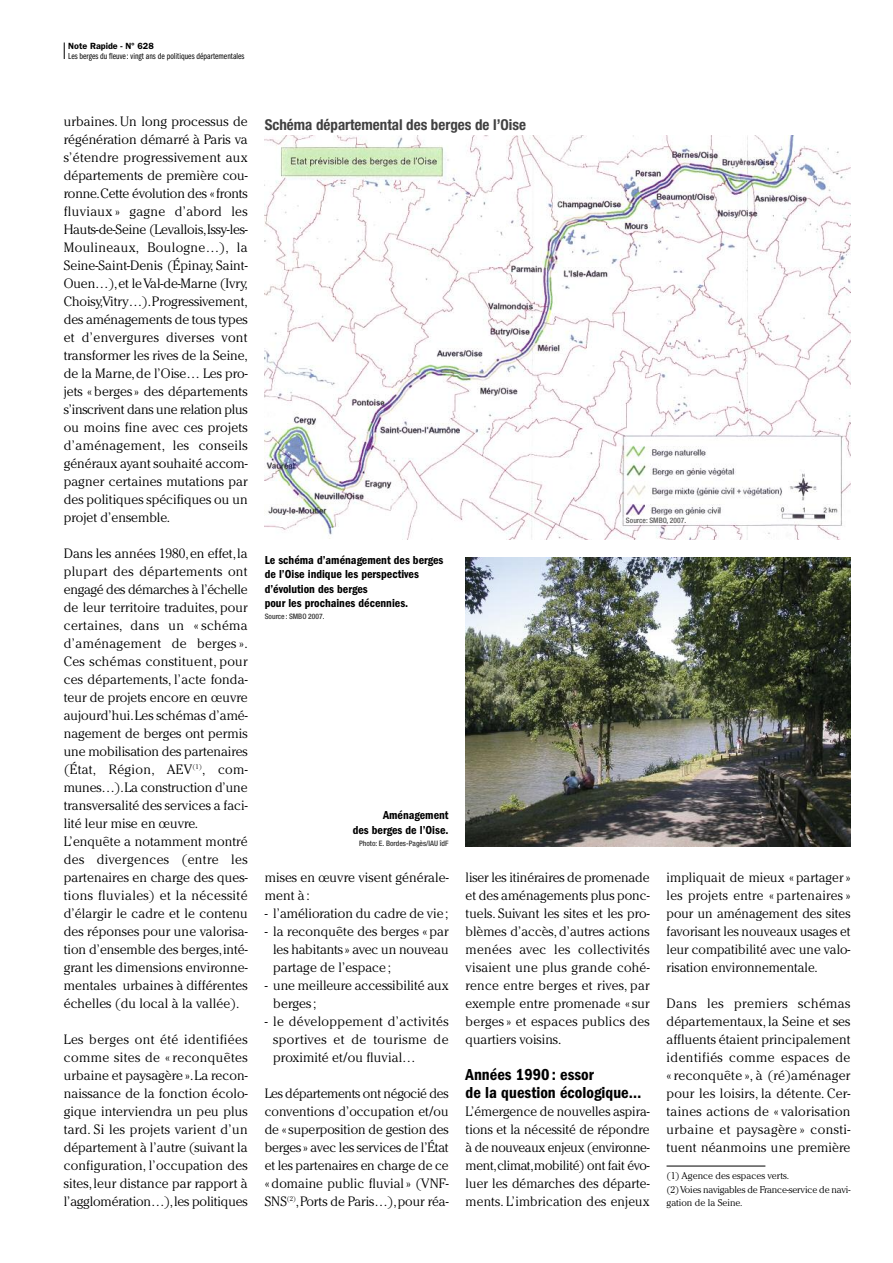
<style>
.page{position:relative;width:893px;height:1263px;background:#fff}
.page>*{position:absolute;margin:0;border:0;box-sizing:border-box;transform-origin:0 0}
.t1{font:600 condensed 16.5px/18px "Franklin Gothic";color:#000}
.t2{font:700 condensed 15px "Helvetica Neue";color:#404040}
.t3{font:300 13.5px/18px "Cheltenham";letter-spacing:.005em;color:#000;text-align:justify}
.t4{font:600 condensed 12px/14.4px "Franklin Gothic";color:#000}
.t5{font:300 9.75px/13.5px "Cheltenham";letter-spacing:-.015em;color:#000}
.t6{font:9px "Franklin Gothic Book Cmpr";color:#000}
.t7{font:600 9px "Franklin Gothic";color:#000}
.t8{font:500 condensed 7.5px "Helvetica Neue";color:#333}
.t9{font:500 condensed 7.5px "Helvetica Neue";color:#595959}
</style>
<div class="page">
<svg style="left:64px;top:43px;width:1px;height:16px"></svg>
<hr style="left:666px;top:1166px;width:99px;height:1px;background:#000">
<img style="left:265px;top:135px;width:585px;height:405px">
<img style="left:466px;top:558px;width:384px;height:288px">
<p class="t7" style="left:68px;top:43px;width:87px">Note Rapide - N° 628</p>
<p class="t6" style="left:68px;top:53px;width:178px">Les berges du fleuve: vingt ans de politiques départementales</p>
<p class="t3" style="left:64px;top:113px;width:185px">urbaines. Un long processus de régénération démarré à Paris va s’étendre progressivement aux départements de première cou&shy;ronne.Cette évolution des «fronts fluviaux » gagne d’abord les Hauts-de-Seine (Levallois,Issy-les-Moulineaux, Boulogne…), la Seine-Saint-Denis (Épinay, Saint-Ouen…),et leVal-de-Marne (Ivry, Choisy,Vitry…).Progressivement, des aménagements de tous types et d’envergures diverses vont transformer les rives de la Seine, de la Marne,de l’Oise… Les pro&shy;jets «berges» des départements s’inscrivent dans une relation plus ou moins fine avec ces projets d’aménagement, les conseils généraux ayant souhaité accom&shy;pagner certaines mutations par des politiques spécifiques ou un projet d’ensemble.</p>
<p class="t3" style="left:64px;top:545px;width:185px;text-align:left">Dans les années 1980,en effet,la plupart des départements ont engagé des démarches à l’échelle de leur territoire traduites, pour certaines, dans un «schéma d’aménagement de berges».<br>Ces schémas constituent, pour ces départements, l’acte fonda&shy;teur de projets encore en œuvre aujourd’hui.Les schémas d’amé&shy;nagement de berges ont permis une mobilisation des partenaires (État, Région, AEV<sup>(1)</sup>, com&shy;munes…).La construction d’une transversalité des services a faci&shy;lité leur mise en œuvre.<br>L’enquête a notamment montré des divergences (entre les partenaires en charge des ques&shy;tions fluviales) et la nécessité d’élargir le cadre et le contenu des réponses pour une valorisa&shy;tion d’ensemble des berges,inté&shy;grant les dimensions environne&shy;mentales urbaines à différentes échelles (du local à la vallée).</p>
<p class="t3" style="left:64px;top:1031px;width:185px">Les berges ont été identifiées comme sites de «reconquêtes urbaine et paysagère ».La recon&shy;naissance de la fonction écolo&shy;gique interviendra un peu plus tard. Si les projets varient d’un département à l’autre (suivant la configuration, l’occupation des sites,leur distance par rapport à l’agglomération…),les politiques</p>
<p class="t2" style="left:265px;top:119px;width:263px">Schéma départemental des berges de l’Oise</p>
<p class="t4" style="left:265px;top:553px;width:180px">Le schéma d’aménagement des berges de l’Oise indique les perspectives d’évolution des berges<br>pour les prochaines décennies.</p>
<p class="t8" style="left:265px;top:614px;width:61px">Source : SMBO 2007.</p>
<p class="t4" style="left:353px;top:809px;width:97px;text-align:right">Aménagement<br>des berges de l’Oise.</p>
<p class="t8" style="left:359px;top:840px;width:91px">Photo: E. Bordes-Pagès/IAU îdF</p>
<p class="t9" style="left:626px;top:518px;width:62px">Source: SMBO, 2007.</p>
<p class="t3" style="left:265px;top:869px;width:185px">mises en œuvre visent générale&shy;ment à :</p>
<p class="t3" style="left:265px;top:905px;width:185px">- l’amélioration du cadre de vie;</p>
<p class="t3" style="left:273px;top:923px;width:177px;text-indent:-9px">- la reconquête des berges «par les habitants» avec un nouveau partage de l’espace ;</p>
<p class="t3" style="left:273px;top:977px;width:177px;text-indent:-9px">- une meilleure accessibilité aux berges;</p>
<p class="t3" style="left:273px;top:1013px;width:177px;text-indent:-9px">- le développement d’activités sportives et de tourisme de proximité et/ou fluvial…</p>
<p class="t3" style="left:265px;top:1085px;width:185px">Les départements ont négocié des conventions d’occupation et/ou de «superposition de gestion des berges» avec les services de l’État et les partenaires en charge de ce «domaine public fluvial» (VNF-SNS<sup>(2)</sup>,Ports de Paris…),pour réa-</p>
<p class="t3" style="left:466px;top:869px;width:185px">liser les itinéraires de promenade et des aménagements plus ponc&shy;tuels. Suivant les sites et les pro&shy;blèmes d’accès, d’autres actions menées avec les collectivités visaient une plus grande cohé&shy;rence entre berges et rives, par exemple entre promenade «sur berges» et espaces publics des quartiers voisins.</p>
<p class="t1" style="left:466px;top:1067px;width:177px">Années 1990: essor<br>de la question écologique…</p>
<p class="t3" style="left:466px;top:1103px;width:185px">L’émergence de nouvelles aspira&shy;tions et la nécessité de répondre à de nouveaux enjeux (environne&shy;ment,climat,mobilité) ont fait évo&shy;luer les démarches des départe&shy;ments. L’imbrication des enjeux</p>
<p class="t3" style="left:667px;top:869px;width:185px">impliquait de mieux «partager» les projets entre « partenaires» pour un aménagement des sites favorisant les nouveaux usages et leur compatibilité avec une valo&shy;risation environnementale.</p>
<p class="t3" style="left:666px;top:995px;width:185px">Dans les premiers schémas départementaux, la Seine et ses affluents étaient principalement identifiés comme espaces de «reconquête », à (ré)aménager pour les loisirs, la détente. Cer&shy;taines actions de « valorisation urbaine et paysagère » consti&shy;tuent néanmoins une première</p>
<p class="t5" style="left:666px;top:1170px;width:185px">(1) Agence des espaces verts.<br>(2)Voies navigables de France-service de navi&shy;gation de la Seine.</p>
</div>
